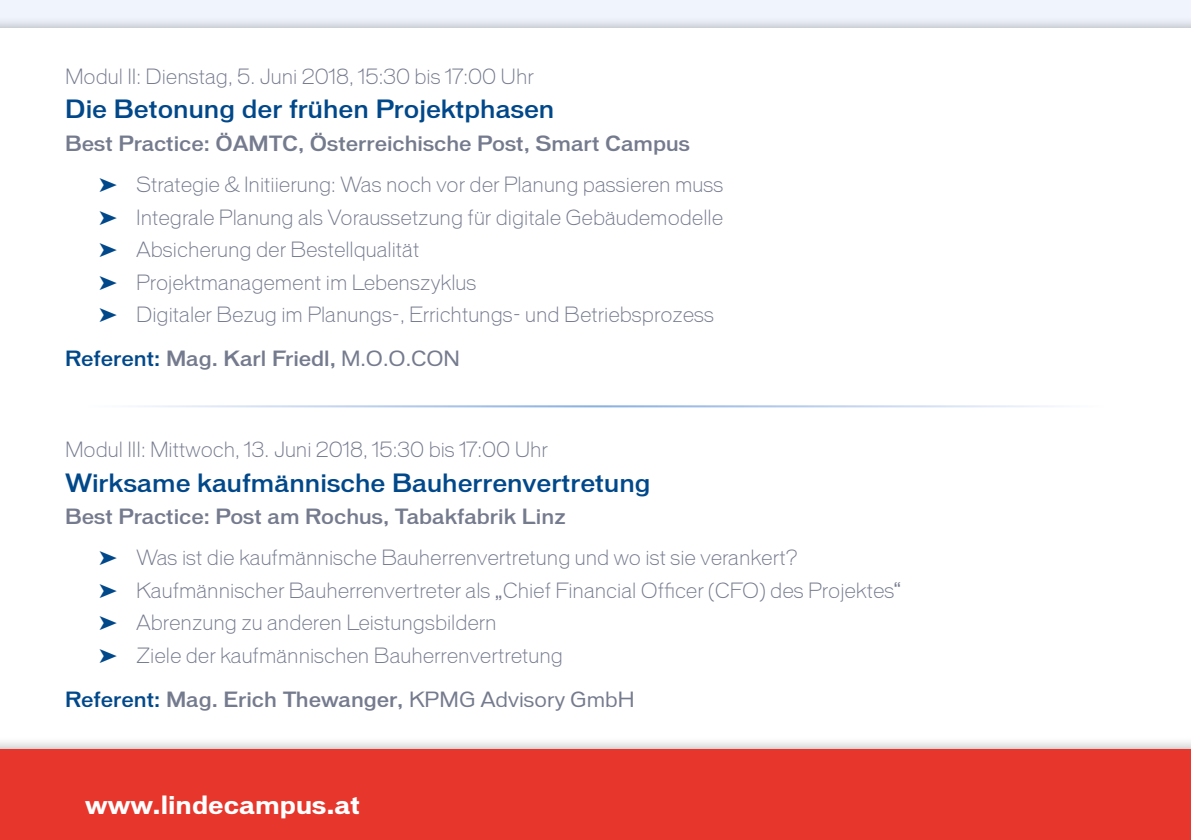
<style>
.page{position:relative;width:1191px;height:840px;background:#fff}
.page>*{position:absolute;margin:0;border:0;box-sizing:border-box;transform-origin:0 0}
.t1{font:500 24px "Vonnes";color:#00488a}
.t2{font:700 24px "Vonnes";color:#fff}
.t3{font:300 20px/32.4px "Vonnes";color:#757b8e}
.t4{font:500 20px "Vonnes";color:#757b8e}
.s1{font-weight:500}
.s2{color:#00488a}
.s3{font-weight:400}
</style>
<div class="page">
<svg style="left:0;top:0;width:1191px;height:153px;fill:#f0f4fc"></svg>
<div style="left:0;top:28px;width:1191px;height:811px;background:#fff"></div>
<div style="left:0;top:735px;width:1191px;height:104px;background:#000;opacity:.33"></div>
<div style="left:0;top:748px;width:1191px;height:91px;background:#e7362c"></div>
<p class="t3" style="left:65px;top:60px;width:470px">Modul II: Dienstag, 5. Juni 2018, 15:30 bis 17:00 Uhr</p>
<p class="t1" style="left:65px;top:95px;width:490px">Die Betonung der frühen Projektphasen</p>
<p class="t3" style="left:99px;top:123px;width:625px;line-height:41px;text-indent:-34px"><span class="s1">Best Practice: ÖAMTC, Österreichische Post, Smart Campus<br></span><span class="s2">➤</span> Strategie &amp; Initiierung: Was noch vor der Planung passieren muss</p>
<p class="t3" style="left:99px;top:201px;width:625px"><span class="s2">➤</span> Integrale Planung als Voraussetzung für digitale Gebäudemodelle <span class="s2">➤</span> Absicherung der Bestellqualität<br><span class="s2">➤</span> Projektmanagement im Lebenszyklus<br><span class="s2">➤</span> Digitaler Bezug im Planungs-, Errichtungs- und Betriebsprozess</p>
<p class="t4" style="left:65px;top:346px;width:396px"><span class="s2">Referent:</span> Mag. Karl Friedl, <span class="s3">M.O.O.CON</span></p>
<p class="t3" style="left:65px;top:433px;width:484px">Modul III: Mittwoch, 13. Juni 2018, 15:30 bis 17:00 Uhr</p>
<p class="t1" style="left:65px;top:468px;width:587px">Wirksame kaufmännische Bauherrenvertretung</p>
<p class="t3" style="left:99px;top:496px;width:700px;line-height:41px;text-indent:-34px"><span class="s1">Best Practice: Post am Rochus, Tabakfabrik Linz<br></span><span class="s2">➤</span> Was ist die kaufmännische Bauherrenvertretung und wo ist sie verankert?</p>
<p class="t3" style="left:99px;top:574px;width:803px"><span class="s2">➤</span> Kaufmännischer Bauherrenvertreter als „Chief Financial Officer (CFO) des Projektes“ <span class="s2">➤</span> Abrenzung zu anderen Leistungsbildern<br><span class="s2">➤</span> Ziele der kaufmännischen Bauherrenvertretung</p>
<p class="t4" style="left:65px;top:687px;width:571px"><span class="s2">Referent:</span> Mag. Erich Thewanger, <span class="s3">KPMG Advisory GmbH</span></p>
<p class="t2" style="left:85px;top:790px;width:277px">www.lindecampus.at</p>
</div>
